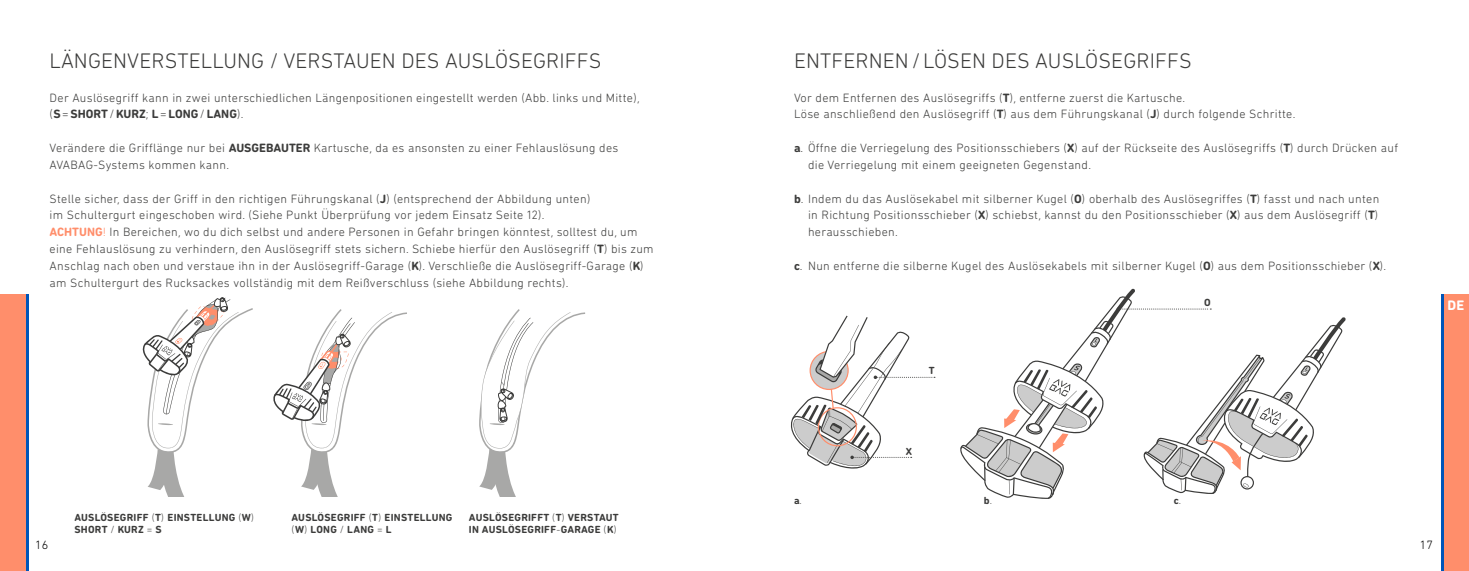
<style>
.page{position:relative;width:1469px;height:571px;background:#fff}
.page>*{position:absolute;margin:0;border:0;box-sizing:border-box;transform-origin:0 0}
.t1{font:300 21.35px "DIN Next Rounded LT Pro";letter-spacing:.005em;color:#3c3c3b}
.t2{font:700 14px "DIN Next Rounded LT Pro";color:#fff}
.t3{font:300 12.25px/16.8px "DIN Next Rounded LT Pro";letter-spacing:.025em;color:#3c3c3b}
.t4{font:12.25px "OVX DIN Next Rounded LT Pro Bold";color:#3c3c3b}
.t5{font:300 12.25px "DIN Next Rounded LT Pro";color:#000}
.t6{font:10.5px/12.2px "OVX DIN Next Rounded LT Pro Bold";letter-spacing:.025em;color:#3c3c3b}
.s1{font-family:"DIN Next Rounded LT Pro";font-weight:300}
.s2{font-family:"OVX DIN Next Rounded LT Pro Bold";font-weight:400}
.s3{font-family:"OVX DIN Next Rounded LT Pro Bold";font-weight:400;color:#ff8e6b}
</style>
<div class="page">
<div style="left:1441px;top:294px;width:27px;height:276px;background:#ff8e6b"></div>
<div style="left:0;top:294px;width:27px;height:276px;background:#ff8e6b"></div>
<hr style="left:1441px;top:294px;width:3px;height:276px;background:#0055b8">
<hr style="left:26px;top:294px;width:3px;height:276px;background:#0055b8">
<svg style="left:142px;top:297px;width:111px;height:199px"></svg>
<svg style="left:960px;top:288px;width:385px;height:210px"></svg>
<svg style="left:791px;top:315px;width:144px;height:154px"></svg>
<svg style="left:479px;top:309px;width:106px;height:187px"></svg>
<svg style="left:273px;top:309px;width:134px;height:187px"></svg>
<h1 class="t1" style="left:50px;top:48px;width:553px">LÄNGENVERSTELLUNG / VERSTAUEN DES AUSLÖSEGRIFFS</h1>
<p class="t3" style="left:50px;top:89px;width:591px">Der Auslösegriff kann in zwei unterschiedlichen Längenpositionen eingestellt werden (Abb. links und Mitte),</p>
<p class="t4" style="left:50px;top:107px;width:195px">(S=SHORT/KURZ; L=LONG/LANG)<span class="s1">.</span></p>
<p class="t3" style="left:50px;top:139px;width:570px">Verändere die Grifflänge nur bei <span class="s2">AUSGEBAUTER</span> Kartusche, da es ansonsten zu einer Fehlauslösung des<br>AVABAG-Systems kommen kann.</p>
<p class="t3" style="left:50px;top:190px;width:605px">Stelle sicher, dass der Griff in den richtigen Führungskanal (<span class="s2">J</span>) (entsprechend der Abbildung unten)<br>im Schultergurt eingeschoben wird. (Siehe Punkt Überprüfung vor jedem Einsatz Seite 12).<br><span class="s3">ACHTUNG!</span> In Bereichen, wo du dich selbst und andere Personen in Gefahr bringen könntest, solltest du, um eine Fehlauslösung zu verhindern, den Auslösegriff stets sichern. Schiebe hierfür den Auslösegriff <span class="s2">(T</span>) bis zum Anschlag nach oben und verstaue ihn in der Auslösegriff-Garage (<span class="s2">K</span>). Verschließe die Auslösegriff-Garage (<span class="s2">K) </span>am Schultergurt des Rucksackes vollständig mit dem Reißverschluss (siehe Abbildung rechts).</p>
<h1 class="t1" style="left:794px;top:48px;width:399px">ENTFERNEN/ LÖSEN DES AUSLÖSEGRIFFS</h1>
<p class="t3" style="left:794px;top:89px;width:503px">Vor dem Entfernen des Auslösegriffs (<span class="s2">T</span>), entferne zuerst die Kartusche.<br>Löse anschließend den Auslösegriff (<span class="s2">T</span>) aus dem Führungskanal (<span class="s2">J</span>) durch folgende Schritte.</p>
<p class="t3" style="left:808px;top:139px;width:591px;text-indent:-14px"><span class="s2">a.</span> Öffne die Verriegelung des Positionsschiebers (<span class="s2">X</span>) auf der Rückseite des Auslösegriffs (<span class="s2">T</span>) durch Drücken auf die Verriegelung mit einem geeigneten Gegenstand.</p>
<p class="t3" style="left:808px;top:190px;width:572px;text-align:justify;text-indent:-14px"><span class="s2">b.</span> Indem du das Auslösekabel mit silberner Kugel (<span class="s2">O</span>) oberhalb des Auslösegriffes (<span class="s2">T</span>) fasst und nach unten in Richtung Positionsschieber (<span class="s2">X</span>) schiebst, kannst du den Positionsschieber (<span class="s2">X</span>) aus dem Auslösegriff (<span class="s2">T</span>) herausschieben.</p>
<p class="t3" style="left:794px;top:257px;width:594px"><span class="s2">c.</span> Nun entferne die silberne Kugel des Auslösekabels mit silberner Kugel (<span class="s2">O</span>) aus dem Positionsschieber (<span class="s2">X</span>).</p>
<p class="t6" style="left:928px;top:364px;width:7px">T</p>
<p class="t6" style="left:1204px;top:296px;width:8px">O</p>
<p class="t2" style="left:1447px;top:297px;width:18px">DE</p>
<p class="t6" style="left:906px;top:444px;width:8px">X</p>
<p class="t6" style="left:74px;top:511px;width:182px">AUSLÖSEGRIFF (T) EINSTELLUNG (W)<br>SHORT / KURZ = S</p>
<p class="t6" style="left:291px;top:511px;width:162px">AUSLÖSEGRIFF (T) EINSTELLUNG (W) LONG / LANG = L</p>
<p class="t6" style="left:469px;top:511px;width:151px">AUSLÖSEGRIFFT (T) VERSTAUT<br>IN AUSLÖSEGRIFF-GARAGE (K)</p>
<p class="t6" style="left:794px;top:493px;width:10px">a.</p>
<p class="t6" style="left:983px;top:493px;width:10px">b.</p>
<p class="t6" style="left:1173px;top:493px;width:9px">c.</p>
<p class="t5" style="left:35px;top:537px;width:15px">16</p>
<p class="t5" style="left:1419px;top:537px;width:15px">17</p>
</div>
